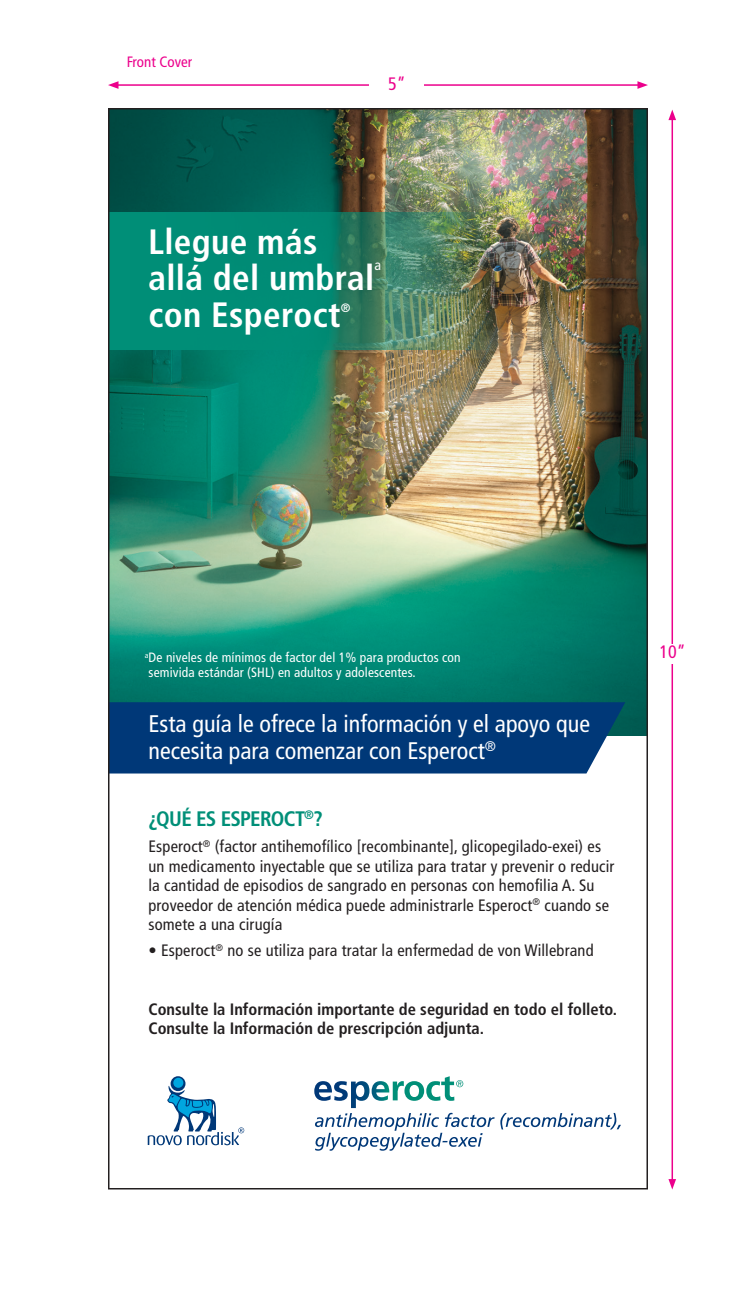
<style>
.page{position:relative;width:756px;height:1296px;background:#fff}
.page>*{position:absolute;margin:0;border:0;box-sizing:border-box;transform-origin:0 0}
.t1{font:700 condensed 35.25px/36.5px "Frutiger LT Std";letter-spacing:.01em;color:#fff}
.t2{font:condensed 24px/27px "Frutiger";color:#fff}
.t3{font:700 condensed 21px "Frutiger LT Std";letter-spacing:-.03em;color:#008f78}
.t4{font:condensed 18px "Frutiger LT Std";color:#ec008c}
.t5{font:condensed 16.5px/19.5px "Frutiger";letter-spacing:.01em;color:#231f20}
.t6{font:700 condensed 16.5px/19.5px "Frutiger";color:#231f20}
.t7{font:condensed 15px "Frutiger LT Std";color:#ec008c}
.t8{font:condensed 14.4px "Frutiger";color:#fff}
.t9{font:condensed 13.5px/15px "Frutiger";letter-spacing:.01em;color:#fff}
.t10{font:700 condensed 12.15px "Frutiger LT Std";color:#fff}
</style>
<div class="page">
<img style="left:111px;top:111px;width:534px;height:625px">
<div style="left:111px;top:702px;width:514px;height:72px;background:#003878"></div>
<svg style="left:171px;top:1076px;width:15px;height:15px"></svg>
<div style="left:173px;top:1078px;width:10px;height:10px;background:#00a6df;border-radius:50%"></div>
<svg style="left:148px;top:1085px;width:96px;height:60px"></svg>
<img style="left:111px;top:212px;width:381px;height:137px">
<svg style="left:314px;top:1076px;width:307px;height:75px"></svg>
<hr style="left:116px;top:84px;width:524px;height:2px;background:#ec008c">
<svg style="left:108px;top:81px;width:11px;height:8px"></svg>
<svg style="left:637px;top:81px;width:11px;height:8px"></svg>
<div style="left:369px;top:76px;width:55px;height:17px;background:#fff"></div>
<hr style="left:672px;top:118px;width:1px;height:1063px;background:#ec008c">
<svg style="left:668px;top:1179px;width:8px;height:11px"></svg>
<svg style="left:668px;top:110px;width:8px;height:10px"></svg>
<div style="left:657px;top:644px;width:31px;height:20px;background:#fff"></div>
<p class="t7" style="left:127px;top:53px;width:67px">Front Cover</p>
<p class="t4" style="left:388px;top:73px;width:19px">5”</p>
<h1 class="t1" style="left:148px;top:223px;width:227px">Llegue más allá del umbral</h1>
<p class="t8" style="left:375px;top:257px;width:8px">a</p>
<h1 class="t1" style="left:148px;top:296px;width:194px">con Esperoct</h1>
<p class="t10" style="left:341px;top:301px;width:11px">®</p>
<p class="t9" style="left:145px;top:650px;width:317px"><sup>a</sup> De niveles de mínimos de factor del 1% para productos con semivida estándar (SHL) en adultos y adolescentes.</p>
<h2 class="t2" style="left:148px;top:710px;width:443px">Esta guía le ofrece la información y el apoyo que necesita para comenzar con Esperoct<sup>®</sup></h2>
<p class="t3" style="left:148px;top:806px;width:176px">¿QUÉ ES ESPEROCT<sup>®</sup>?</p>
<p class="t5" style="left:148px;top:837px;width:467px">Esperoct<sup>®</sup> (factor antihemofílico [recombinante], glicopegilado-exei) es un medicamento inyectable que se utiliza para tratar y prevenir o reducir la cantidad de episodios de sangrado en personas con hemofilia A. Su proveedor de atención médica puede administrarle Esperoct<sup>®</sup> cuando se somete a una cirugía</p>
<p class="t5" style="left:148px;top:941px;width:447px">• Esperoct<sup>®</sup> no se utiliza para tratar la enfermedad de von Willebrand</p>
<p class="t6" style="left:149px;top:999px;width:470px">Consulte la Información importante de seguridad en todo el folleto.<br>Consulte la Información de prescripción adjunta.</p>
<p class="t4" style="left:660px;top:641px;width:28px">10”</p>
</div>
